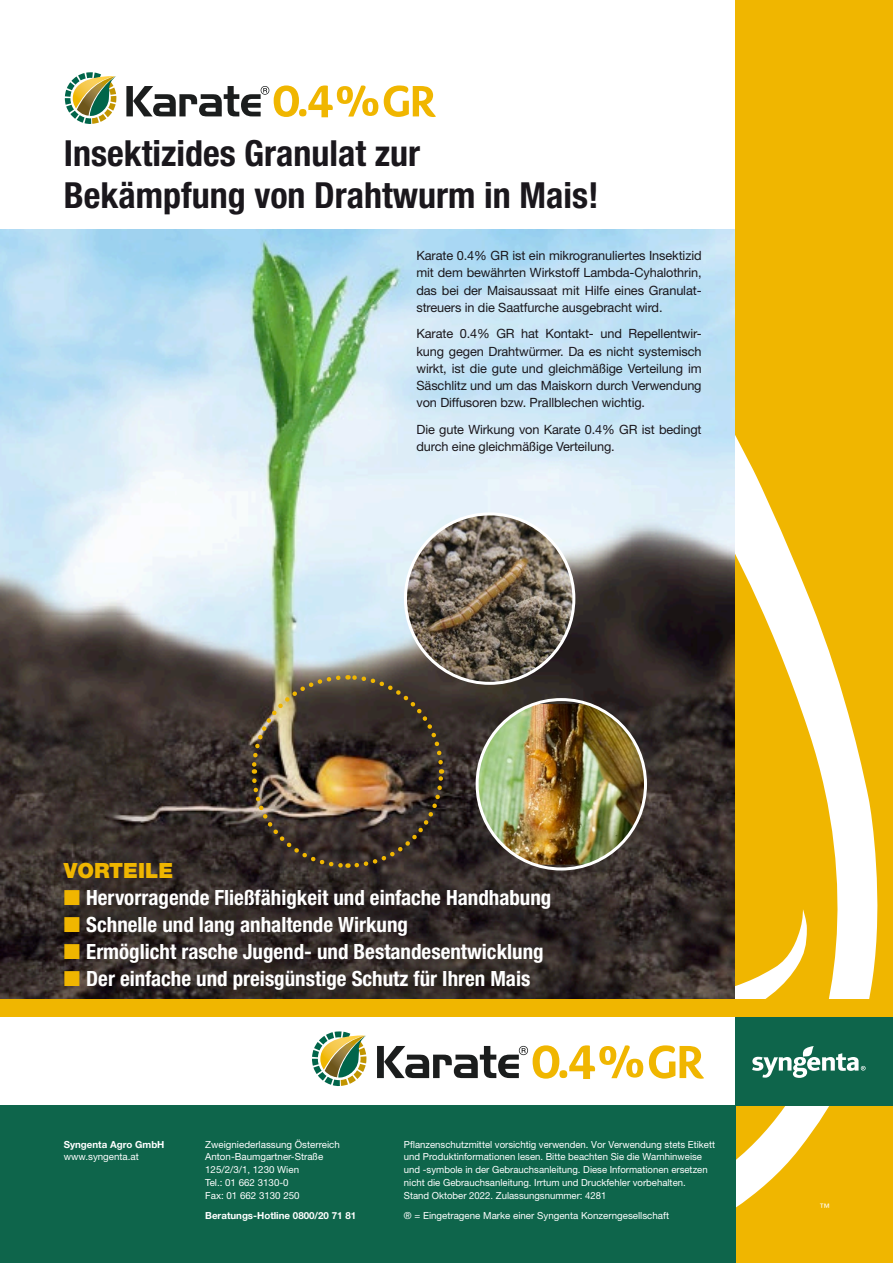
<style>
.page{position:relative;width:893px;height:1263px;background:#fff}
.page>*{position:absolute;margin:0;border:0;box-sizing:border-box;transform-origin:0 0}
.t1{font:700 condensed 36px/42px "Helvetica Neue LT Std";color:#1a171c}
.t2{font:700 condensed 21px "Helvetica Neue LT Std";color:#fff}
.t3{font:900 21px "Helvetica Neue LT Std";color:#f0b600}
.t4{font:12.75px/17.2px "Helvetica Neue LT Std";letter-spacing:-.01em;color:#1a171c;text-align:justify}
.t5{font:10.5px "Helvetica Neue LT Std";color:#fff}
.t6{font:9.75px/12.8px "Helvetica Neue LT Std";color:#fff}
.t7{font:700 9.75px "Helvetica Neue LT Std";color:#fff}
.s1{color:#f0b600}
</style>
<div class="page">
<img style="left:0;top:230px;width:736px;height:769px">
<div style="left:736px;top:0;width:157px;height:1263px;background:#f0b600"></div>
<svg style="left:736px;top:437px;width:141px;height:771px"></svg>
<div style="left:736px;top:1016px;width:157px;height:90px;background:#0e654b"></div>
<svg style="left:752px;top:1046px;width:114px;height:32px"></svg>
<div style="left:0;top:999px;width:893px;height:17px;background:#f0b600"></div>
<svg style="left:384px;top:85px;width:52px;height:32px"></svg>
<svg style="left:126px;top:85px;width:252px;height:32px"></svg>
<svg style="left:65px;top:72px;width:51px;height:52px"></svg>
<svg style="left:649px;top:1045px;width:55px;height:34px"></svg>
<svg style="left:377px;top:1045px;width:266px;height:34px"></svg>
<svg style="left:312px;top:1031px;width:55px;height:55px"></svg>
<div style="left:0;top:1106px;width:736px;height:157px;background:#0e654b"></div>
<img style="left:249px;top:673px;width:197px;height:197px">
<img style="left:405px;top:514px;width:169px;height:169px">
<img style="left:477px;top:704px;width:168px;height:161px">
<h1 class="t1" style="left:64px;top:132px;width:536px">Insektizides Granulat zur<br>Bekämpfung von Drahtwurm in Mais!</h1>
<h3 class="t4" style="left:416px;top:247px;width:287px">Karate 0.4% GR ist ein mikrogranuliertes Insektizid mit dem bewährten Wirkstoff Lambda-Cyhalothrin, das bei der Maisaussaat mit Hilfe eines Granulat&shy;streuers in die Saatfurche ausgebracht wird.</h3>
<h3 class="t4" style="left:416px;top:325px;width:287px">Karate 0.4% GR hat Kontakt- und Repellentwir&shy;kung gegen Drahtwürmer. Da es nicht systemisch wirkt, ist die gute und gleichmäßige Verteilung im Säschlitz und um das Maiskorn durch Verwendung von Diffusoren bzw. Prallblechen wichtig.</h3>
<h3 class="t4" style="left:416px;top:420px;width:287px">Die gute Wirkung von Karate 0.4% GR ist bedingt durch eine gleichmäßige Verteilung.</h3>
<h2 class="t3" style="left:64px;top:858px;width:111px">VORTEILE</h2>
<h2 class="t2" style="left:64px;top:885px;width:489px"><span class="s1">■</span> Hervorragende Fließfähigkeit und einfache Handhabung</h2>
<h2 class="t2" style="left:64px;top:912px;width:346px"><span class="s1">■</span> Schnelle und lang anhaltende Wirkung</h2>
<h2 class="t2" style="left:64px;top:939px;width:481px"><span class="s1">■</span> Ermöglicht rasche Jugend- und Bestandesentwicklung</h2>
<h2 class="t2" style="left:64px;top:966px;width:468px"><span class="s1">■</span> Der einfache und preisgünstige Schutz für Ihren Mais</h2>
<p class="t7" style="left:64px;top:1138px;width:102px">Syngenta Agro GmbH</p>
<p class="t6" style="left:64px;top:1150px;width:77px">www.syngenta.at</p>
<p class="t6" style="left:205px;top:1138px;width:136px">Zweigniederlassung Österreich<br>Anton-Baumgartner-Straße<br>125/2/3/1, 1230 Wien<br>Tel.: 01 662 3130-0<br>Fax: 01 662 3130 250</p>
<p class="t7" style="left:205px;top:1209px;width:152px">Beratungs-Hotline 0800/20 71 81</p>
<p class="t6" style="left:404px;top:1138px;width:313px">Pflanzenschutzmittel vorsichtig verwenden. Vor Verwendung stets Etikett und Produktinformationen lesen. Bitte beachten Sie die Warnhinweise und -symbole in der Gebrauchsanleitung. Diese Informationen ersetzen nicht die Gebrauchsanleitung. Irrtum und Druckfehler vorbehalten.<br>Stand Oktober 2022. Zulassungsnummer: 4281</p>
<p class="t6" style="left:404px;top:1209px;width:267px">® = Eingetragene Marke einer Syngenta Konzerngesellschaft</p>
<p class="t5" style="left:819px;top:1201px;width:12px">™</p>
</div>
